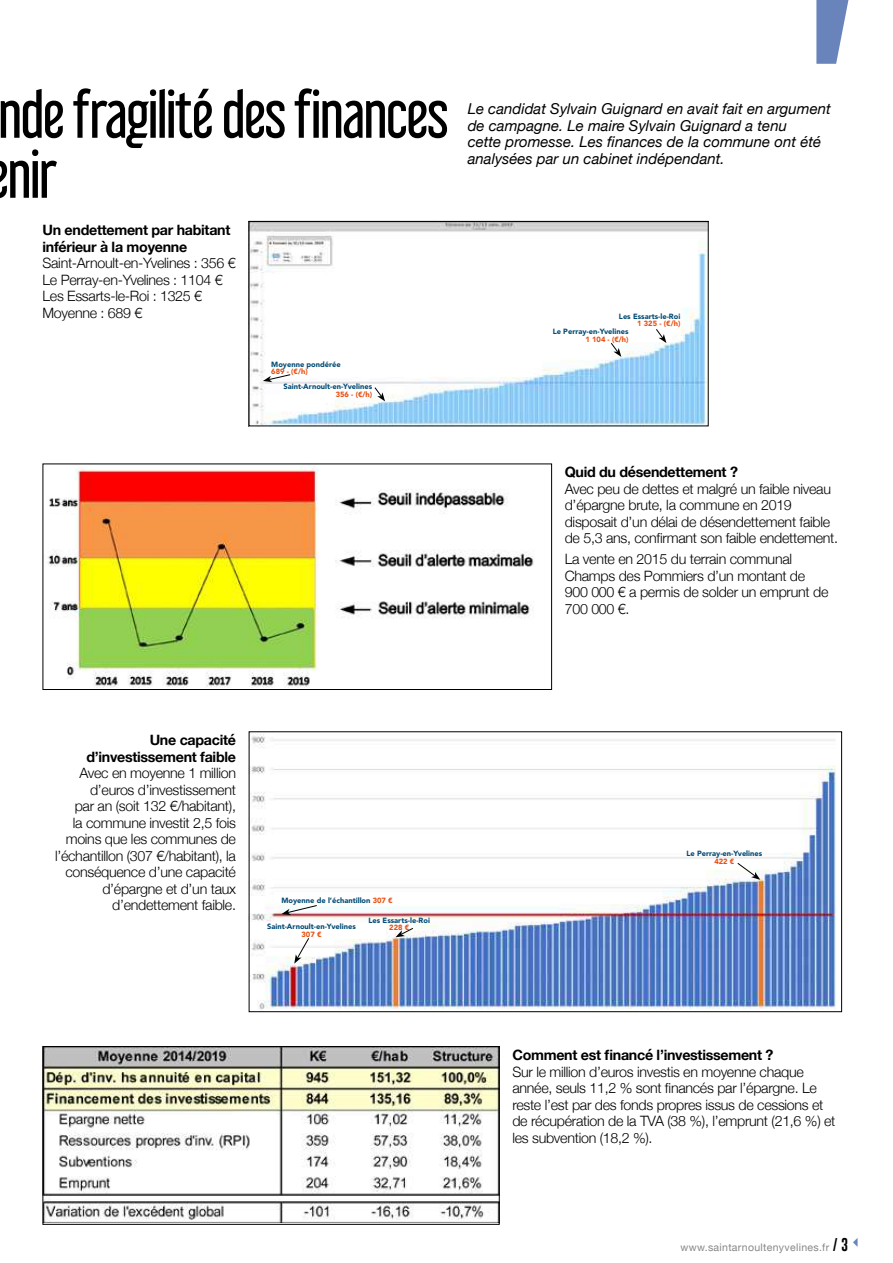
<style>
.page{position:relative;width:893px;height:1263px;background:#fff}
.page>*{position:absolute;margin:0;border:0;box-sizing:border-box;transform-origin:0 0}
.t1{font:60px/60px "Libel Suit Rg";letter-spacing:-.03em;color:#000}
.t2{font:italic 15px/16.5px "Helvetica Neue";color:#000}
.t3{font:300 14.25px/16.5px "Helvetica Neue";letter-spacing:-.02em;color:#000}
.t4{font:700 14.25px/16.5px "Helvetica Neue";letter-spacing:-.02em;color:#000}
.t5{font:10.5px "Helvetica Neue";letter-spacing:.03em;color:#878787}
.t6{font:900 7.5px "Avenir LT Std";color:#004a73}
.t7{font:900 7.5px "Avenir LT Std";color:#e94e0f}
.s1{color:#e94e0f}
.s2{font-family:"Gobold";font-size:13.5px;color:#000}
.s3{font-family:"Arrows";font-size:24px;color:#6984bb}
</style>
<div class="page">
<svg style="left:816px;top:0;width:32px;height:64px"></svg>
<img style="left:48px;top:465px;width:486px;height:223px">
<div style="left:43px;top:463px;width:509px;height:227px;border:1px solid #000"></div>
<img style="left:45px;top:1048px;width:453px;height:174px">
<div style="left:43px;top:1046px;width:457px;height:179px;border:1px solid #000"></div>
<img style="left:251px;top:223px;width:455px;height:201px">
<div style="left:249px;top:221px;width:459px;height:205px;border:1px solid #000"></div>
<svg style="left:263px;top:374px;width:28px;height:8px"></svg>
<svg style="left:656px;top:329px;width:10px;height:14px"></svg>
<svg style="left:611px;top:343px;width:10px;height:14px"></svg>
<svg style="left:375px;top:387px;width:10px;height:14px"></svg>
<img style="left:251px;top:734px;width:585px;height:275px">
<div style="left:249px;top:731px;width:593px;height:281px;border:1px solid #000"></div>
<svg style="left:281px;top:905px;width:36px;height:10px"></svg>
<svg style="left:294px;top:938px;width:15px;height:26px"></svg>
<svg style="left:395px;top:928px;width:18px;height:9px"></svg>
<svg style="left:737px;top:863px;width:23px;height:17px"></svg>
<h1 class="t1" style="left:-2px;top:78px;width:452px">nde fragilité des finances nir</h1>
<p class="t4" style="left:43px;top:222px;width:189px">Un endettement par habitant inférieur à la moyenne</p>
<p class="t3" style="left:43px;top:254px;width:195px">Saint-Arnoult-en-Yvelines : 356 €<br>Le Perray-en-Yvelines : 1104 €<br>Les Essarts-le-Roi : 1325 €<br>Moyenne : 689 €</p>
<p class="t6" style="left:271px;top:360px;width:71px">Moyenne pondérée</p>
<p class="t7" style="left:271px;top:367px;width:38px">689 - (€/h)</p>
<p class="t6" style="left:283px;top:382px;width:90px">Saint-Arnoult-en-Yvelines</p>
<p class="t7" style="left:336px;top:390px;width:38px">356 - (€/h)</p>
<p class="t2" style="left:468px;top:102px;width:365px">Le candidat Sylvain Guignard en avait fait en argument de campagne. Le maire Sylvain Guignard a tenu<br>cette promesse. Les finances de la commune ont été analysées par un cabinet indépendant.</p>
<p class="t6" style="left:619px;top:311px;width:63px">Les Essarts-le-Roi</p>
<p class="t7" style="left:637px;top:319px;width:45px">1 325 - (€/h)</p>
<p class="t6" style="left:553px;top:327px;width:77px">Le Perray-en-Yvelines</p>
<p class="t7" style="left:585px;top:334px;width:45px">1 104 - (€/h)</p>
<p class="t4" style="left:565px;top:464px;width:175px">Quid du désendettement ?</p>
<p class="t3" style="left:565px;top:479px;width:275px">Avec peu de dettes et malgré un faible niveau d’épargne brute, la commune en 2019 disposait d’un délai de désendettement faible de 5,3 ans, confirmant son faible endettement.</p>
<p class="t3" style="left:565px;top:550px;width:265px">La vente en 2015 du terrain communal<br>Champs des Pommiers d’un montant de<br>900 000 € a permis de solder un emprunt de<br>700 000 €.</p>
<p class="t4" style="left:86px;top:732px;width:151px;text-align:right">Une capacité d’investissement faible</p>
<p class="t3" style="left:55px;top:764px;width:182px;text-align:right">Avec en moyenne 1 million d’euros d’investissement<br>par an (soit 132 €/habitant),<br>la commune investit 2,5 fois moins que les communes de l’échantillon (307 €/habitant), la conséquence d’une capacité d’épargne et d’un taux d’endettement faible.</p>
<p class="t6" style="left:281px;top:895px;width:113px">Moyenne de l’échantillon <span class="s1">307 €</span></p>
<p class="t6" style="left:267px;top:922px;width:90px">Saint-Arnoult-en-Yvelines</p>
<p class="t7" style="left:301px;top:929px;width:21px">307 €</p>
<p class="t6" style="left:369px;top:915px;width:63px">Les Essarts-le-Roi</p>
<p class="t7" style="left:389px;top:923px;width:21px">228 €</p>
<p class="t6" style="left:686px;top:849px;width:77px">Le Perray-en-Yvelines</p>
<p class="t7" style="left:714px;top:856px;width:21px">422 €</p>
<p class="t4" style="left:512px;top:1047px;width:262px">Comment est financé l’investissement ?</p>
<p class="t3" style="left:512px;top:1062px;width:325px">Sur le million d’euros investis en moyenne chaque année, seuls 11,2 % sont financés par l’épargne. Le reste l’est par des fonds propres issus de cessions et de récupération de la TVA (38 %), l’emprunt (21,6 %) et les subvention (18,2 %).</p>
<p class="t5" style="left:681px;top:1240px;width:180px">www.saintarnoultenyvelines.fr <span class="s2">/ 3</span> <span class="s3">r</span></p>
</div>
